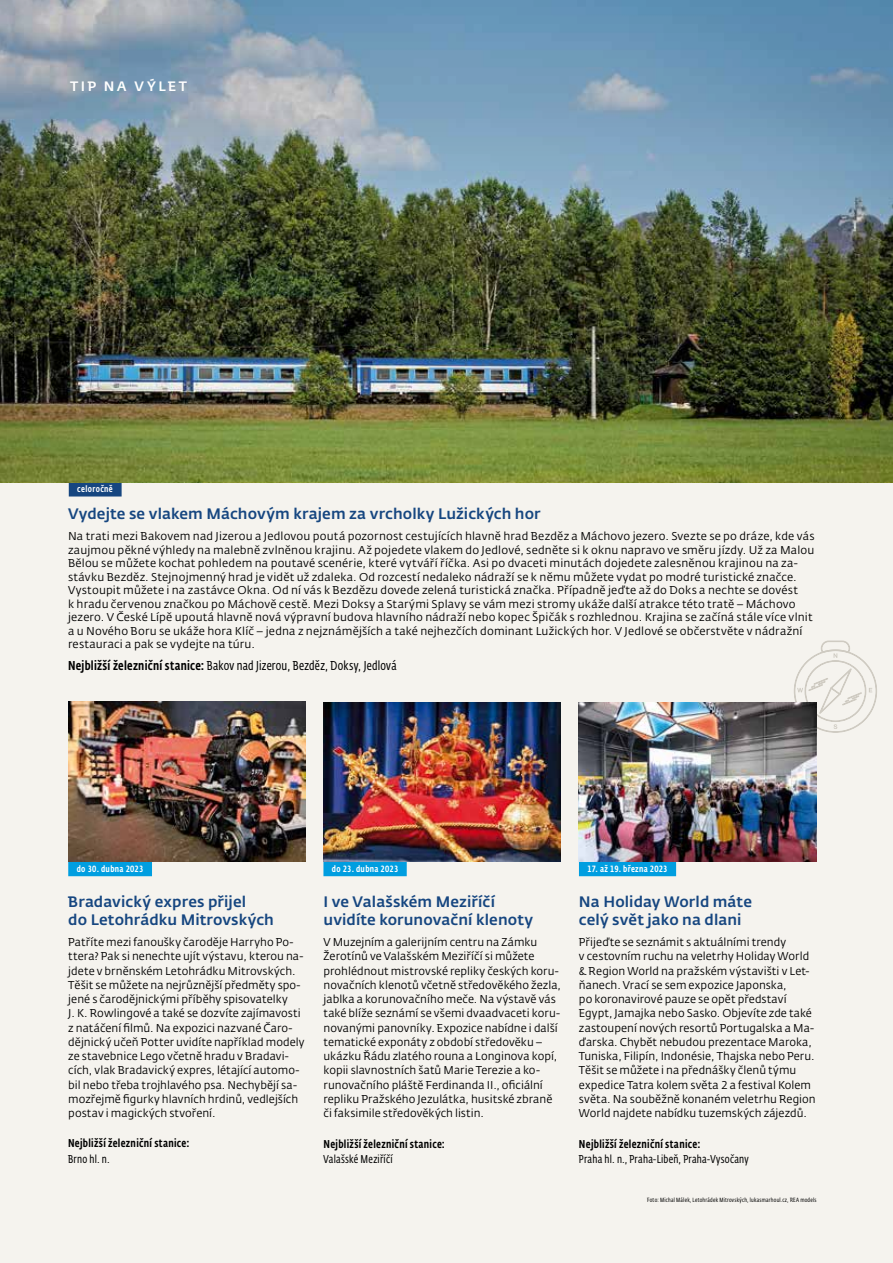
<style>
.page{position:relative;width:893px;height:1263px;background:#fff}
.page>*{position:absolute;margin:0;border:0;box-sizing:border-box;transform-origin:0 0}
.t1{font:500 15px/18px "CD Fedra";letter-spacing:.005em;color:#164680}
.t2{font:500 13.5px "CD Fedra";letter-spacing:.185em;color:#fff}
.t3{font:12.75px "CD Fedra Cond Pro";letter-spacing:.02em;color:#000}
.t4{font:11.25px/14.2px "CD Fedra";letter-spacing:.01em;color:#000}
.t5{font:500 11.25px "CD Fedra Cond Pro";letter-spacing:.025em;color:#000}
.t6{font:11.25px "CD Fedra Cond Pro";letter-spacing:.025em;color:#000}
.t7{font:500 9px "CD Fedra Cond Pro";letter-spacing:.04em;color:#fff}
.t8{font:6px "CD Fedra Cond Pro";letter-spacing:.04em;color:#000}
.s1{font-weight:500}
</style>
<div class="page">
<div style="left:0;top:379px;width:893px;height:884px;background:#f5f3ee"></div>
<svg style="left:794px;top:640px;width:83px;height:93px"></svg>
<div style="left:69px;top:481px;width:53px;height:15px;background:#164680"></div>
<div style="left:68px;top:861px;width:84px;height:15px;background:#009ee0"></div>
<div style="left:323px;top:861px;width:84px;height:15px;background:#009ee0"></div>
<div style="left:579px;top:861px;width:97px;height:15px;background:#009ee0"></div>
<img style="left:68px;top:702px;width:237px;height:159px">
<img style="left:323px;top:702px;width:238px;height:159px">
<img style="left:0;top:242px;width:893px;height:240px">
<img style="left:579px;top:702px;width:237px;height:159px">
<img style="left:0;top:0;width:893px;height:242px">
<p class="t2" style="left:70px;top:78px;width:118px">TIP NA VÝLET</p>
<p class="t7" style="left:77px;top:484px;width:37px">celoročně</p>
<h1 class="t1" style="left:68px;top:505px;width:474px">Vydejte se vlakem Máchovým krajem za vrcholky Lužických hor</h1>
<p class="t4" style="left:68px;top:529px;width:748px;line-height:13.5px">Na trati mezi Bakovem nad Jizerou a Jedlovou poutá pozornost cestujících hlavně hrad Bezděz a Máchovo jezero. Svezte se po dráze, kde vás zaujmou pěkné výhledy na malebně zvlněnou krajinu. Až pojedete vlakem do Jedlové, sedněte si k oknu napravo ve směru jízdy. Už za Malou Bělou se můžete kochat pohledem na poutavé scenérie, které vytváří říčka. Asi po dvaceti minutách dojedete zalesněnou krajinou na za&shy;stávku Bezděz. Stejnojmenný hrad je vidět už zdaleka. Od rozcestí nedaleko nádraží se k němu můžete vydat po modré turistické značce.<br>Vystoupit můžete i na zastávce Okna. Od ní vás k Bezdězu dovede zelená turistická značka. Případně jeďte až do Doks a nechte se dovést<br>k hradu červenou značkou po Máchově cestě. Mezi Doksy a Starými Splavy se vám mezi stromy ukáže další atrakce této tratě – Máchovo jezero. V České Lípě upoutá hlavně nová výpravní budova hlavního nádraží nebo kopec Špičák s rozhlednou. Krajina se začíná stále více vlnit a u Nového Boru se ukáže hora Klíč – jedna z nejznámějších a také nejhezčích dominant Lužických hor. V Jedlové se občerstvěte v nádražní restauraci a pak se vydejte na túru.</p>
<p class="t3" style="left:68px;top:658px;width:330px"><span class="s1">Nejbližší železniční stanice:</span> Bakov nad Jizerou, Bezděz, Doksy, Jedlová</p>
<p class="t7" style="left:77px;top:863px;width:68px">do 30. dubna 2023</p>
<p class="t7" style="left:332px;top:863px;width:68px">do 23. dubna 2023</p>
<p class="t7" style="left:587px;top:863px;width:82px">17. až 19. března 2023</p>
<h1 class="t1" style="left:68px;top:892px;width:207px">Bradavický expres přijel<br>do Letohrádku Mitrovských</h1>
<p class="t4" style="left:68px;top:935px;width:238px">Patříte mezi fanoušky čaroděje Harryho Po&shy;ttera? Pak si nenechte ujít výstavu, kterou na&shy;jdete v brněnském Letohrádku Mitrovských.<br>Těšit se můžete na nejrůznější předměty spo&shy;jené s čarodějnickými příběhy spisovatelky<br>J. K. Rowlingové a také se dozvíte zajímavosti z natáčení filmů. Na expozici nazvané Čaro&shy;dějnický učeň Potter uvidíte například modely ze stavebnice Lego včetně hradu v Bradavi&shy;cích, vlak Bradavický expres, létající automo&shy;bil nebo třeba trojhlavého psa. Nechybějí sa&shy;mozřejmě figurky hlavních hrdinů, vedlejších postav i magických stvoření.</p>
<p class="t5" style="left:68px;top:1137px;width:123px">Nejbližší železniční stanice:</p>
<p class="t6" style="left:68px;top:1153px;width:43px">Brno hl. n.</p>
<h1 class="t1" style="left:323px;top:892px;width:211px">I ve Valašském Meziříčí uvidíte korunovační klenoty</h1>
<p class="t4" style="left:323px;top:935px;width:239px">V Muzejním a galerijním centru na Zámku Žerotínů ve Valašském Meziříčí si můžete prohlédnout mistrovské repliky českých koru&shy;novačních klenotů včetně středověkého žezla, jablka a korunovačního meče. Na výstavě vás také blíže seznámí se všemi dvaadvaceti koru&shy;novanými panovníky. Expozice nabídne i další tematické exponáty z období středověku – ukázku Řádu zlatého rouna a Longinova kopí, kopii slavnostních šatů Marie Terezie a ko&shy;runovačního pláště Ferdinanda II., oficiální repliku Pražského Jezulátka, husitské zbraně či faksimile středověkých listin.</p>
<p class="t5" style="left:323px;top:1137px;width:123px">Nejbližší železniční stanice:</p>
<p class="t6" style="left:323px;top:1153px;width:71px">Valašské Meziříčí</p>
<h1 class="t1" style="left:579px;top:892px;width:175px">Na Holiday World máte celý svět jako na dlani</h1>
<p class="t4" style="left:579px;top:935px;width:238px">Přijeďte se seznámit s aktuálními trendy<br>v cestovním ruchu na veletrhy Holiday World &amp; Region World na pražském výstavišti v Let&shy;ňanech. Vrací se sem expozice Japonska,<br>po koronavirové pauze se opět představí Egypt, Jamajka nebo Sasko. Objevíte zde také zastoupení nových resortů Portugalska a Ma&shy;ďarska. Chybět nebudou prezentace Maroka, Tuniska, Filipín, Indonésie, Thajska nebo Peru.<br>Těšit se můžete i na přednášky členů týmu expedice Tatra kolem světa 2 a festival Kolem světa. Na souběžně konaném veletrhu Region World najdete nabídku tuzemských zájezdů.</p>
<p class="t5" style="left:579px;top:1137px;width:123px">Nejbližší železniční stanice:</p>
<p class="t6" style="left:579px;top:1153px;width:171px">Praha hl. n., Praha-Libeň, Praha-Vysočany</p>
<p class="t8" style="left:647px;top:1196px;width:171px">Foto: Michal Málek, Letohrádek Mitrovských, lukasmarhoul.cz, REA models</p>
</div>
